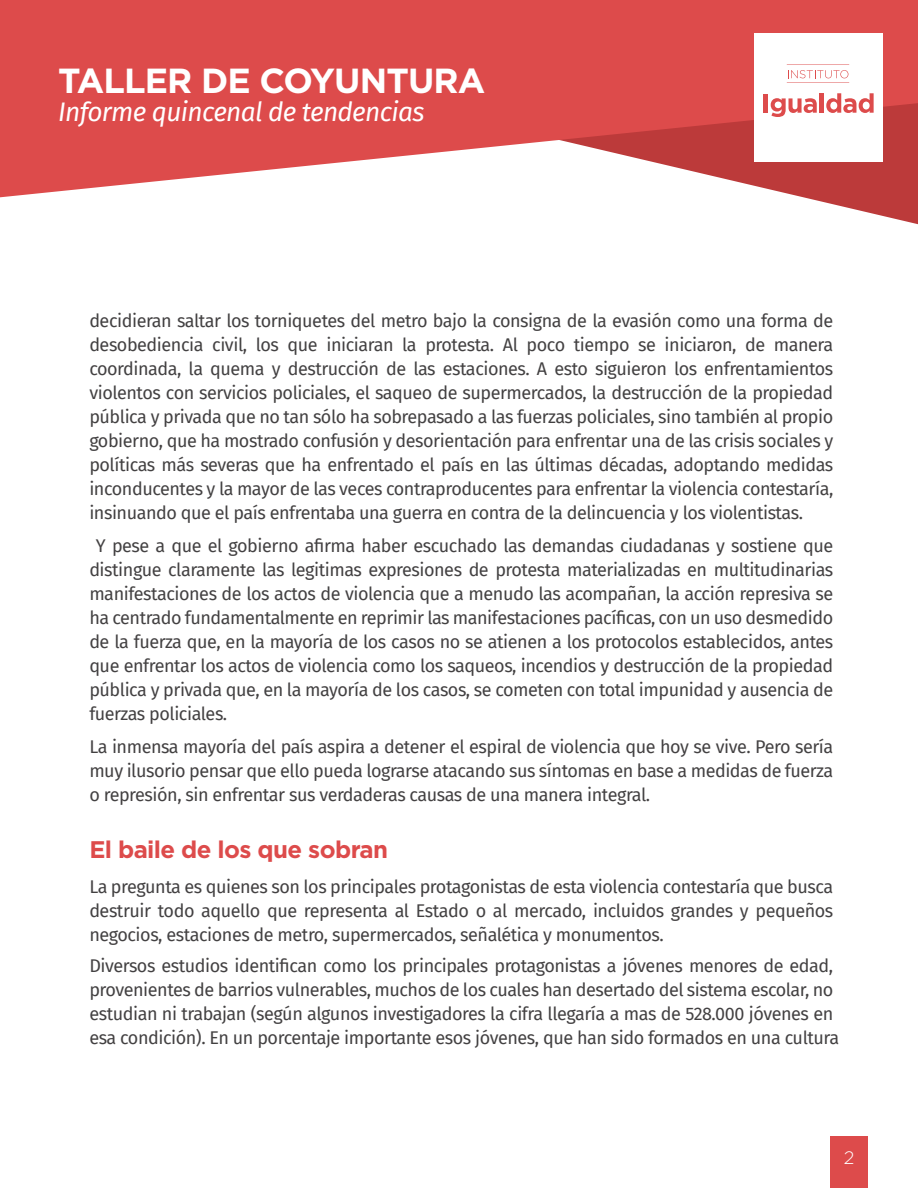
<style>
.page{position:relative;width:918px;height:1188px;background:#fff}
.page>*{position:absolute;margin:0;border:0;box-sizing:border-box;transform-origin:0 0}
.t1{font:700 34.8px "Gotham";letter-spacing:-.025em;color:#fff}
.t2{font:italic 26.25px "Fira Sans";letter-spacing:-.025em;color:#fff}
.t3{font:700 24px "Gotham";letter-spacing:-.025em;color:#dd4b4b}
.t4{font:18px/24px "Fira Sans";letter-spacing:-.025em;color:#434142;text-align:justify}
.t5{font:300 18px "Gotham";color:#fff}
</style>
<div class="page">
<svg style="left:802px;top:197px;width:116px;height:27px"></svg>
<svg style="left:0;top:0;width:918px;height:197px;background:#de6262"></svg>
<div style="left:754px;top:33px;width:129px;height:129px;background:#fff"></div>
<hr style="left:764px;top:94px;width:4px;height:19px;background:#dd4b4b">
<svg style="left:771px;top:98px;width:46px;height:19px"></svg>
<hr style="left:820px;top:93px;width:4px;height:20px;background:#dd4b4b">
<svg style="left:826px;top:93px;width:48px;height:20px"></svg>
<svg style="left:787px;top:70px;width:62px;height:13px"></svg>
<div style="left:830px;top:1136px;width:38px;height:52px;background:#dd4b4b"></div>
<h1 class="t1" style="left:58px;top:61px;width:429px">TALLER DE COYUNTURA</h1>
<h2 class="t2" style="left:58px;top:92px;width:368px">Informe quincenal de tendencias</h2>
<p class="t4" style="left:89px;top:308px;width:746px">decidieran saltar los torniquetes del metro bajo la consigna de la evasión como una forma de desobediencia civil, los que iniciaran la protesta. Al poco tiempo se iniciaron, de manera coordinada, la quema y destrucción de las estaciones. A esto siguieron los enfrentamientos violentos con servicios policiales, el saqueo de supermercados, la destrucción de la propiedad pública y privada que no tan sólo ha sobrepasado a las fuerzas policiales, sino también al propio gobierno, que ha mostrado confusión y desorientación para enfrentar una de las crisis sociales y políticas más severas que ha enfrentado el país en las últimas décadas, adoptando medidas inconducentes y la mayor de las veces contraproducentes para enfrentar la violencia contestaría, insinuando que el país enfrentaba una guerra en contra de la delincuencia y los violentistas.</p>
<p class="t4" style="left:89px;top:533px;width:745px;text-indent:7px">Y pese a que el gobierno afirma haber escuchado las demandas ciudadanas y sostiene que distingue claramente las legitimas expresiones de protesta materializadas en multitudinarias manifestaciones de los actos de violencia que a menudo las acompañan, la acción represiva se ha centrado fundamentalmente en reprimir las manifestaciones pacíficas, con un uso desmedido de la fuerza que, en la mayoría de los casos no se atienen a los protocolos establecidos, antes que enfrentar los actos de violencia como los saqueos, incendios y destrucción de la propiedad pública y privada que, en la mayoría de los casos, se cometen con total impunidad y ausencia de fuerzas policiales.</p>
<p class="t4" style="left:89px;top:734px;width:746px">La inmensa mayoría del país aspira a detener el espiral de violencia que hoy se vive. Pero sería muy ilusorio pensar que ello pueda lograrse atacando sus síntomas en base a medidas de fuerza o represión, sin enfrentar sus verdaderas causas de una manera integral.</p>
<h3 class="t3" style="left:89px;top:836px;width:300px">El baile de los que sobran</h3>
<p class="t4" style="left:89px;top:874px;width:746px">La pregunta es quienes son los principales protagonistas de esta violencia contestaría que busca destruir todo aquello que representa al Estado o al mercado, incluidos grandes y pequeños negocios, estaciones de metro, supermercados, señalética y monumentos.</p>
<p class="t4" style="left:89px;top:953px;width:751px;text-align:left">Diversos estudios identifican como los principales protagonistas a jóvenes menores de edad, provenientes de barrios vulnerables, muchos de los cuales han desertado del sistema escolar, no estudian ni trabajan (según algunos investigadores la cifra llegaría a mas de 528.000 jóvenes en esa condición). En un porcentaje importante esos jóvenes, que han sido formados en una cultura</p>
<p class="t5" style="left:844px;top:1148px;width:12px">2</p>
</div>
